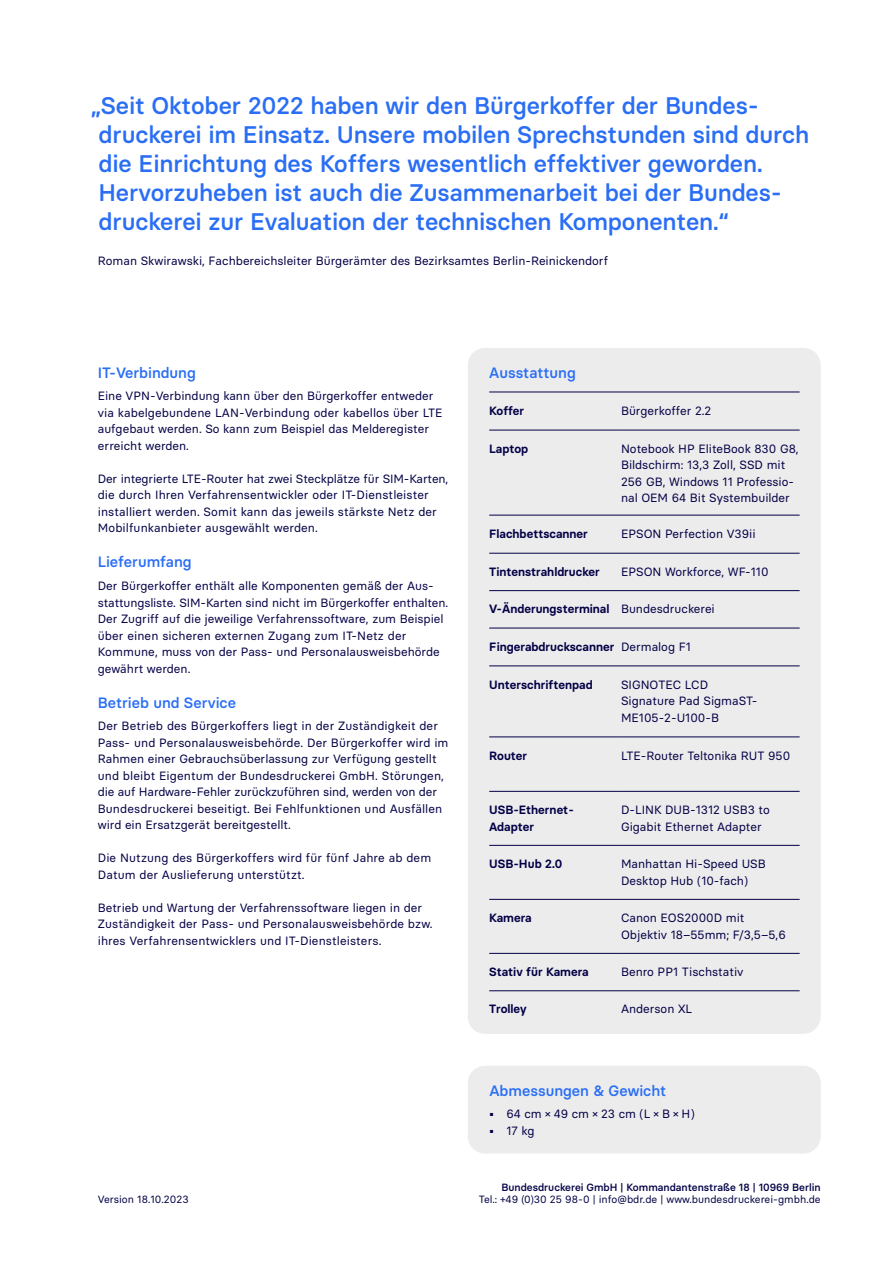
<style>
.page{position:relative;width:893px;height:1263px;background:#fff}
.page>*{position:absolute;margin:0;border:0;box-sizing:border-box;transform-origin:0 0}
.t1{font:500 24px/28.8px "bdr Text";letter-spacing:-.005em;color:#296ef5}
.t2{font:500 15px "bdr Text";color:#296ef5}
.t3{font:12px/16.5px "bdr Text";color:#030045}
.t4{font:600 12px/16.5px "bdr Text";color:#030045}
.t5{font:10.5px "bdr Text";color:#030045}
.t6{font:500 10.5px "bdr Text";color:#030045}
.s1{font-weight:400}
</style>
<div class="page">
<div style="left:468px;top:1066px;width:353px;height:87px;background:#ececed;border-radius:17px"></div>
<div style="left:468px;top:348px;width:353px;height:686px;background:#ececed;border-radius:17px"></div>
<hr style="left:489px;top:553px;width:132px;height:1px;background:#030045">
<hr style="left:621px;top:553px;width:179px;height:1px;background:#030045">
<hr style="left:489px;top:590px;width:132px;height:1px;background:#030045">
<hr style="left:621px;top:590px;width:179px;height:1px;background:#030045">
<hr style="left:489px;top:628px;width:132px;height:1px;background:#030045">
<hr style="left:621px;top:628px;width:179px;height:1px;background:#030045">
<hr style="left:489px;top:666px;width:132px;height:1px;background:#030045">
<hr style="left:621px;top:666px;width:179px;height:1px;background:#030045">
<hr style="left:489px;top:737px;width:132px;height:1px;background:#030045">
<hr style="left:621px;top:737px;width:179px;height:1px;background:#030045">
<hr style="left:489px;top:791px;width:132px;height:1px;background:#030045">
<hr style="left:621px;top:791px;width:179px;height:1px;background:#030045">
<hr style="left:489px;top:845px;width:132px;height:1px;background:#030045">
<hr style="left:621px;top:845px;width:179px;height:1px;background:#030045">
<hr style="left:489px;top:899px;width:132px;height:1px;background:#030045">
<hr style="left:621px;top:899px;width:179px;height:1px;background:#030045">
<hr style="left:489px;top:953px;width:132px;height:1px;background:#030045">
<hr style="left:621px;top:953px;width:179px;height:1px;background:#030045">
<hr style="left:489px;top:990px;width:132px;height:1px;background:#030045">
<hr style="left:621px;top:990px;width:179px;height:1px;background:#030045">
<hr style="left:489px;top:392px;width:132px;height:1px;background:#030045">
<hr style="left:621px;top:392px;width:179px;height:1px;background:#030045">
<hr style="left:489px;top:430px;width:132px;height:1px;background:#030045">
<hr style="left:621px;top:430px;width:179px;height:1px;background:#030045">
<hr style="left:489px;top:515px;width:132px;height:1px;background:#030045">
<hr style="left:621px;top:515px;width:179px;height:1px;background:#030045">
<p class="t1" style="left:98px;top:91px;width:712px;text-indent:-7px">„Seit Oktober 2022 haben wir den Bürgerkoffer der Bundes&shy;druckerei im Einsatz. Unsere mobilen Sprechstunden sind durch die Einrichtung des Koffers wesentlich effektiver geworden.<br>Hervorzuheben ist auch die Zusammenarbeit bei der Bundes&shy;druckerei zur Evaluation der technischen Komponenten.“</p>
<p class="t3" style="left:98px;top:252px;width:512px">Roman Skwirawski, Fachbereichsleiter Bürgerämter des Bezirksamtes Berlin-Reinickendorf</p>
<p class="t2" style="left:98px;top:363px;width:100px">IT-Verbindung</p>
<p class="t3" style="left:98px;top:388px;width:346px">Eine VPN-Verbindung kann über den Bürgerkoffer entweder via kabelgebundene LAN-Verbindung oder kabellos über LTE aufgebaut werden. So kann zum Beispiel das Melderegister erreicht werden.</p>
<p class="t3" style="left:98px;top:470px;width:352px">Der integrierte LTE-Router hat zwei Steckplätze für SIM-Karten, die durch Ihren Verfahrensentwickler oder IT-Dienstleister installiert werden. Somit kann das jeweils stärkste Netz der Mobilfunkanbieter ausgewählt werden.</p>
<p class="t2" style="left:98px;top:553px;width:95px">Lieferumfang</p>
<p class="t3" style="left:98px;top:577px;width:352px">Der Bürgerkoffer enthält alle Komponenten gemäß der Aus&shy;stattungsliste. SIM-Karten sind nicht im Bürgerkoffer enthalten.<br>Der Zugriff auf die jeweilige Verfahrenssoftware, zum Beispiel über einen sicheren externen Zugang zum IT-Netz der Kommune, muss von der Pass- und Personalausweisbehörde gewährt werden.</p>
<p class="t2" style="left:98px;top:693px;width:140px">Betrieb und Service</p>
<p class="t3" style="left:98px;top:718px;width:352px">Der Betrieb des Bürgerkoffers liegt in der Zuständigkeit der Pass- und Personalausweisbehörde. Der Bürgerkoffer wird im Rahmen einer Gebrauchsüberlassung zur Verfügung gestellt und bleibt Eigentum der Bundesdruckerei GmbH. Störungen, die auf Hardware-Fehler zurückzuführen sind, werden von der Bundesdruckerei beseitigt. Bei Fehlfunktionen und Ausfällen wird ein Ersatzgerät bereitgestellt.</p>
<p class="t3" style="left:98px;top:850px;width:335px">Die Nutzung des Bürgerkoffers wird für fünf Jahre ab dem<br>Datum der Auslieferung unterstützt.</p>
<p class="t3" style="left:98px;top:899px;width:336px">Betrieb und Wartung der Verfahrenssoftware liegen in der<br>Zuständigkeit der Pass- und Personalausweisbehörde bzw. ihres Verfahrensentwicklers und IT-Dienstleisters.</p>
<p class="t5" style="left:98px;top:1193px;width:92px">Version 18.10.2023</p>
<p class="t2" style="left:489px;top:363px;width:88px">Ausstattung</p>
<p class="t4" style="left:489px;top:402px;width:37px">Koffer</p>
<p class="t3" style="left:621px;top:402px;width:92px">Bürgerkoffer 2.2</p>
<p class="t4" style="left:489px;top:440px;width:41px">Laptop</p>
<p class="t3" style="left:621px;top:440px;width:179px">Notebook HP EliteBook 830 G8,<br>Bildschirm: 13,3 Zoll, SSD mit<br>256 GB, Windows 11 Professio&shy;nal OEM 64 Bit Systembuilder</p>
<p class="t4" style="left:489px;top:525px;width:100px">Flachbettscanner</p>
<p class="t3" style="left:621px;top:525px;width:136px">EPSON Perfection V39ii</p>
<p class="t4" style="left:489px;top:563px;width:112px">Tintenstrahldrucker</p>
<p class="t3" style="left:621px;top:563px;width:149px">EPSON Workforce, WF-110</p>
<p class="t4" style="left:489px;top:601px;width:227px">V-Änderungsterminal <span class="s1">Bundesdruckerei</span></p>
<p class="t4" style="left:489px;top:638px;width:203px">Fingerabdruckscanner <span class="s1">Dermalog F1</span></p>
<p class="t4" style="left:489px;top:676px;width:105px">Unterschriftenpad</p>
<p class="t3" style="left:621px;top:676px;width:138px">SIGNOTEC LCD<br>Signature Pad SigmaST-<br>ME105-2-U100-B</p>
<p class="t4" style="left:489px;top:747px;width:40px">Router</p>
<p class="t3" style="left:621px;top:747px;width:171px">LTE-Router Teltonika RUT 950</p>
<p class="t4" style="left:489px;top:801px;width:86px">USB-Ethernet-<br>Adapter</p>
<p class="t3" style="left:621px;top:801px;width:150px">D-LINK DUB-1312 USB3 to<br>Gigabit Ethernet Adapter</p>
<p class="t4" style="left:489px;top:855px;width:75px">USB-Hub 2.0</p>
<p class="t3" style="left:621px;top:855px;width:146px">Manhattan Hi-Speed USB<br>Desktop Hub (10-fach)</p>
<p class="t4" style="left:489px;top:909px;width:44px">Kamera</p>
<p class="t3" style="left:621px;top:909px;width:166px">Canon EOS2000D mit<br>Objektiv 18–55mm; F/3,5–5,6</p>
<p class="t4" style="left:489px;top:963px;width:101px">Stativ für Kamera</p>
<p class="t3" style="left:621px;top:963px;width:124px">Benro PP1 Tischstativ</p>
<p class="t4" style="left:489px;top:1001px;width:39px">Trolley</p>
<p class="t3" style="left:621px;top:1001px;width:73px">Anderson XL</p>
<p class="t2" style="left:489px;top:1081px;width:178px">Abmessungen &amp; Gewicht</p>
<p class="t3" style="left:489px;top:1105px;width:207px">• 64 cm × 49 cm × 23 cm (L × B × H)</p>
<p class="t3" style="left:489px;top:1122px;width:47px">• 17 kg</p>
<p class="t6" style="left:502px;top:1180px;width:321px">Bundesdruckerei GmbH | Kommandantenstraße 18 | 10969 Berlin</p>
<p class="t5" style="left:479px;top:1193px;width:343px">Tel.: +49 (0)30 25 98-0 | info@bdr.de | www.bundesdruckerei-gmbh.de</p>
</div>
